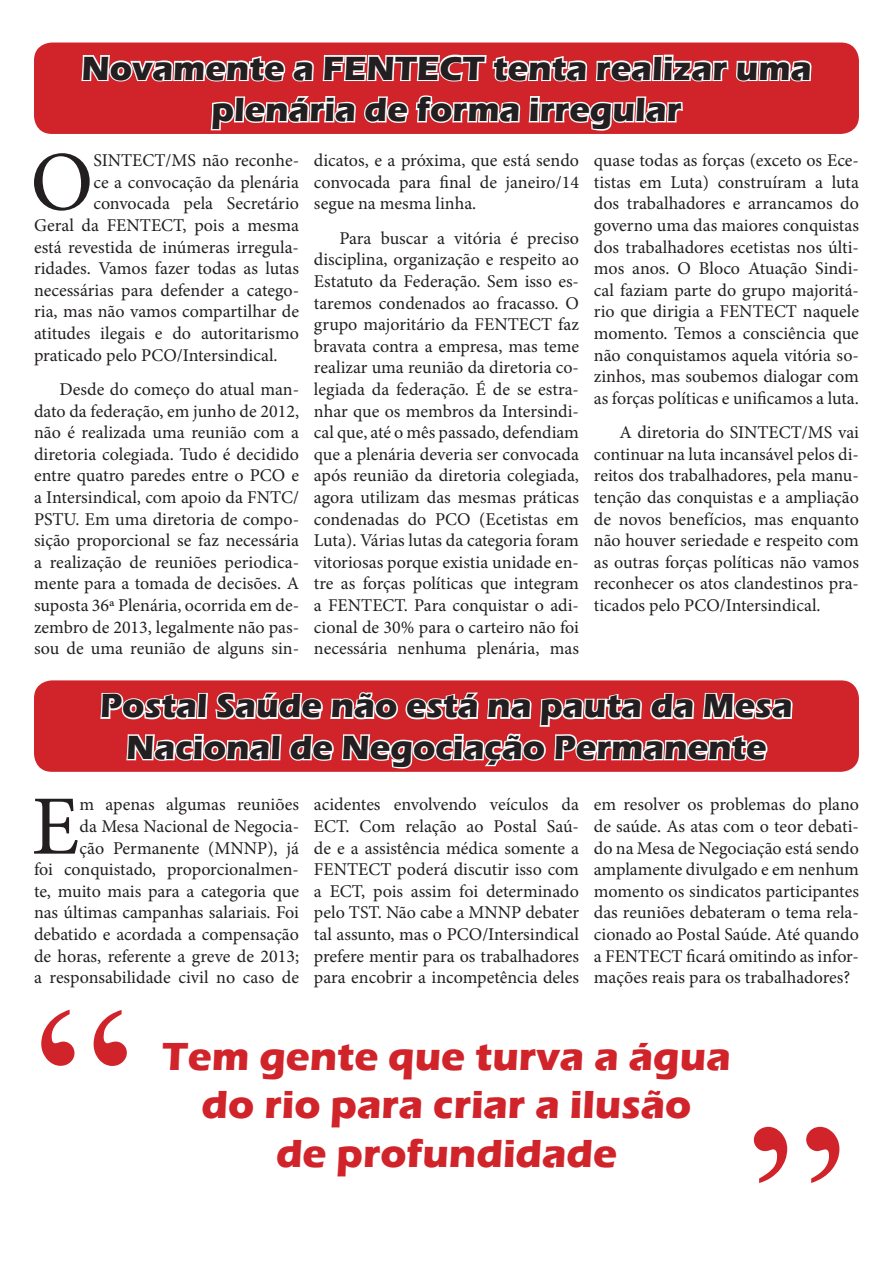
<style>
.page{position:relative;width:893px;height:1263px;background:#fff}
.page>*{position:absolute;margin:0;border:0;box-sizing:border-box;transform-origin:0 0}
.t1{font:270px "Shonar Bangla";color:#d1232a}
.t2{font:84.45px "Minion Pro";color:#231f20}
.t3{font:700 40.35px/48.3px "Eras ITC";color:#d1232a;text-align:center}
.t4{font:700 34.5px/41.4px "Eras ITC";color:#231f20;text-align:center}
.t5{font:18px/21.6px "Minion Pro";color:#231f20;text-align:justify}
</style>
<div class="page">
<div style="left:34px;top:43px;width:825px;height:91px;background:#d1232a;border-radius:18px"></div>
<svg style="left:80px;top:42px;width:733px;height:89px"></svg>
<div style="left:34px;top:680px;width:825px;height:92px;background:#d1232a;border-radius:18px"></div>
<svg style="left:99px;top:680px;width:695px;height:92px"></svg>
<h3 class="t4" style="left:81px;top:47px;width:732px">Novamente a FENTECT tenta realizar uma plenária de forma irregular</h3>
<h2 class="t2" style="left:30px;top:126px;width:65px">O</h2>
<p class="t5" style="left:93px;top:150px;width:207px">SINTECT/MS não reconhe-</p>
<p class="t5" style="left:314px;top:150px;width:267px">dicatos, e a próxima, que está sendo convocada para final de janeiro/14 segue na mesma linha.</p>
<p class="t5" style="left:314px;top:227px;width:267px;text-indent:26px">Para buscar a vitória é preciso disciplina, organização e respeito ao Estatuto da Federação. Sem isso es&shy;taremos condenados ao fracasso. O grupo majoritário da FENTECT faz bravata contra a empresa, mas teme realizar uma reunião da diretoria co&shy;legiada da federação. É de se estra&shy;nhar que os membros da Intersindi&shy;cal que, até o mês passado, defendiam que a plenária deveria ser convocada após reunião da diretoria colegiada, agora utilizam das mesmas práticas condenadas do PCO (Ecetistas em Luta). Várias lutas da categoria foram vitoriosas porque existia unidade en&shy;tre as forças políticas que integram a FENTECT. Para conquistar o adi&shy;cional de 30% para o carteiro não foi necessária nenhuma plenária, mas</p>
<p class="t5" style="left:594px;top:150px;width:267px">quase todas as forças (exceto os Ece&shy;tistas em Luta) construíram a luta dos trabalhadores e arrancamos do governo uma das maiores conquistas dos trabalhadores ecetistas nos últi&shy;mos anos. O Bloco Atuação Sindi&shy;cal faziam parte do grupo majoritá&shy;rio que dirigia a FENTECT naquele momento. Temos a consciência que não conquistamos aquela vitória so&shy;zinhos, mas soubemos dialogar com as forças políticas e unificamos a luta.</p>
<p class="t5" style="left:594px;top:422px;width:267px;text-indent:26px">A diretoria do SINTECT/MS vai continuar na luta incansável pelos di&shy;reitos dos trabalhadores, pela manu&shy;tenção das conquistas e a ampliação de novos benefícios, mas enquanto não houver seriedade e respeito com as outras forças políticas não vamos reconhecer os atos clandestinos pra&shy;ticados pelo PCO/Intersindical.</p>
<p class="t5" style="left:93px;top:171px;width:207px">ce a convocação da plenária</p>
<p class="t5" style="left:93px;top:193px;width:207px">convocada pela Secretário</p>
<p class="t5" style="left:34px;top:214px;width:267px">Geral da FENTECT, pois a mesma</p>
<p class="t5" style="left:34px;top:236px;width:267px">está revestida de inúmeras irregula-</p>
<p class="t5" style="left:34px;top:258px;width:267px">ridades. Vamos fazer todas as lutas</p>
<p class="t5" style="left:34px;top:279px;width:267px">necessárias para defender a catego-</p>
<p class="t5" style="left:34px;top:301px;width:267px">ria, mas não vamos compartilhar de</p>
<p class="t5" style="left:34px;top:322px;width:267px">atitudes ilegais e do autoritarismo</p>
<p class="t5" style="left:34px;top:344px;width:245px">praticado pelo PCO/Intersindical.</p>
<p class="t5" style="left:34px;top:378px;width:267px;text-indent:26px">Desde do começo do atual man&shy;dato da federação, em junho de 2012, não é realizada uma reunião com a diretoria colegiada. Tudo é decidido entre quatro paredes entre o PCO e a Intersindical, com apoio da FNTC/ PSTU. Em uma diretoria de compo&shy;sição proporcional se faz necessária a realização de reuniões periodica&shy;mente para a tomada de decisões. A suposta 36ª Plenária, ocorrida em de&shy;zembro de 2013, legalmente não pas&shy;sou de uma reunião de alguns sin-</p>
<h3 class="t4" style="left:100px;top:685px;width:694px">Postal Saúde não está na pauta da Mesa<br>Nacional de Negociação Permanente</h3>
<p class="t5" style="left:34px;top:794px;width:267px;text-align:right">m apenas algumas reuniões<br>da Mesa Nacional de Negocia-<br>ção Permanente (MNNP), já<br>foi conquistado, proporcionalmen&shy;te, muito mais para a categoria que nas últimas campanhas salariais. Foi debatido e acordada a compensação de horas, referente a greve de 2013; a responsabilidade civil no caso de</p>
<p class="t5" style="left:314px;top:794px;width:267px">acidentes envolvendo veículos da ECT. Com relação ao Postal Saú&shy;de e a assistência médica somente a FENTECT poderá discutir isso com a ECT, pois assim foi determinado pelo TST. Não cabe a MNNP debater tal assunto, mas o PCO/Intersindical prefere mentir para os trabalhadores para encobrir a incompetência deles</p>
<p class="t5" style="left:594px;top:794px;width:267px">em resolver os problemas do plano de saúde. As atas com o teor debati&shy;do na Mesa de Negociação está sendo amplamente divulgado e em nenhum momento os sindicatos participantes das reuniões debateram o tema rela&shy;cionado ao Postal Saúde. Até quando a FENTECT ficará omitindo as infor&shy;mações reais para os trabalhadores?</p>
<h2 class="t2" style="left:32px;top:770px;width:49px">E</h2>
<h1 class="t1" style="left:34px;top:943px;width:101px">“</h1>
<h3 class="t3" style="left:162px;top:1032px;width:570px">Tem gente que turva a água do rio para criar a ilusão<br>de profundidade</h3>
<h1 class="t1" style="left:747px;top:1060px;width:101px">”</h1>
</div>
